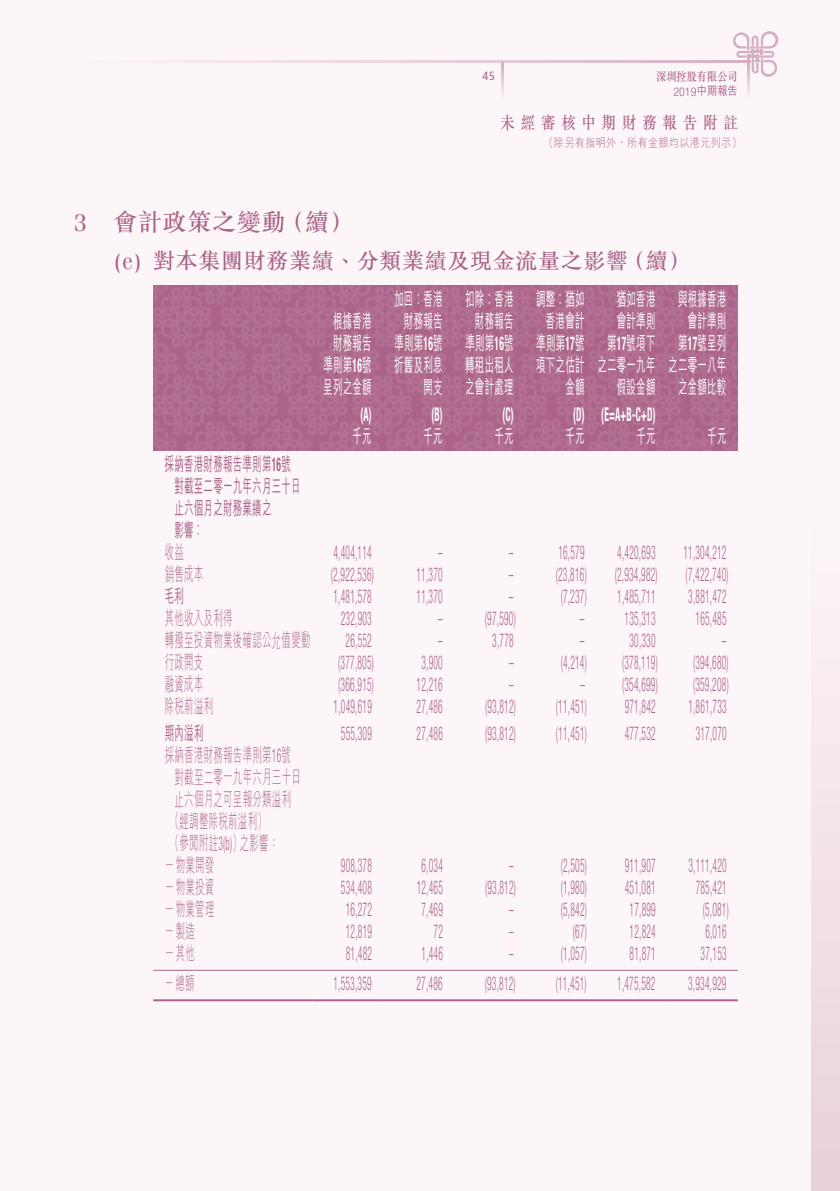
<style>
.page{position:relative;width:840px;height:1191px;background:#fff}
.page>*{position:absolute;margin:0;border:0;box-sizing:border-box;transform-origin:0 0}
.t1{font:500 24px "M Sung HK";letter-spacing:.03em;color:#ab6488}
.t2{font:500 22px "M Sung HK";letter-spacing:.03em;color:#ab6488}
.t3{font:300 condensed 19px "Helvetica Neue LT Std";letter-spacing:.025em;color:#ab6488;scale:.5 1}
.t4{font:500 19px/22px "M Hei HK";letter-spacing:.025em;color:#fff;text-align:right;scale:.5 1}
.t5{font:300 19px "M Hei HK";letter-spacing:.025em;color:#ab6488;scale:.5 1}
.t6{font:500 19px/22px "M Hei HK";letter-spacing:.025em;color:#ab6488;scale:.5 1}
.t7{font:700 condensed 19px "Helvetica Neue LT Std";color:#fff;scale:.5 1}
.t8{font:500 17px "M Sung HK";letter-spacing:.4em;color:#ab6488;scale:.85 1}
.t9{font:condensed 13px "Modena";color:#ab6488}
.t10{font:300 12px "M Hei HK";letter-spacing:.025em;color:#ab6488;scale:.85 1}
.t11{font:500 12px "M Sung HK";color:#ab6488;scale:.85 1}
.t12{font:300 condensed 12px "Helvetica Neue LT Std";color:#ab6488}
.s1{font-family:"M Hei HK";font-weight:500;font-stretch:normal}
.s2{font-family:"Fenice Std";font-weight:400}
.s3{font-family:"Helvetica Neue LT Std";font-weight:700;font-stretch:condensed}
.s4{font-family:"Helvetica Neue LT Std";font-stretch:condensed}
</style>
<div class="page">
<div style="left:0;top:0;width:839px;height:1191px;background:#fdf6f9"></div>
<div style="left:811px;top:522px;width:28px;height:669px;background:linear-gradient(to bottom,#fcf5f8,#e9d0db)"></div>
<hr style="left:746px;top:63px;width:3px;height:37px;background:#d7afc2">
<hr style="left:74px;top:60px;width:676px;height:2px;background:#d7afc2">
<svg style="left:730px;top:31px;width:48px;height:47px"></svg>
<hr style="left:501px;top:63px;width:2px;height:37px;background:#d7afc2">
<div style="left:153px;top:286px;width:584px;height:165px;background:#af6b8e"></div>
<hr style="left:153px;top:969px;width:159px;height:1px;background:#ab6488">
<hr style="left:312px;top:969px;width:71px;height:1px;background:#ab6488">
<hr style="left:383px;top:969px;width:71px;height:1px;background:#ab6488">
<hr style="left:454px;top:969px;width:70px;height:1px;background:#ab6488">
<hr style="left:524px;top:969px;width:71px;height:1px;background:#ab6488">
<hr style="left:595px;top:969px;width:71px;height:1px;background:#ab6488">
<hr style="left:666px;top:969px;width:71px;height:1px;background:#ab6488">
<hr style="left:153px;top:999px;width:159px;height:2px;background:#ab6488">
<hr style="left:312px;top:999px;width:71px;height:2px;background:#ab6488">
<hr style="left:383px;top:999px;width:71px;height:2px;background:#ab6488">
<hr style="left:454px;top:999px;width:70px;height:2px;background:#ab6488">
<hr style="left:524px;top:999px;width:71px;height:2px;background:#ab6488">
<hr style="left:595px;top:999px;width:71px;height:2px;background:#ab6488">
<hr style="left:666px;top:999px;width:71px;height:2px;background:#ab6488">
<p class="t9" style="left:482px;top:70px;width:14px">45</p>
<p class="t11" style="left:655px;top:68px;width:97px">深圳控股有限公司</p>
<p class="t12" style="left:673px;top:85px;width:66px">2019<span class="s1">中期報告</span></p>
<p class="t8" style="left:500px;top:111px;width:280px">未經審核中期財務報告附註</p>
<p class="t10" style="left:543px;top:134px;width:235px">（除另有指明外，所有金額均以港元列示）</p>
<p class="t1" style="left:74px;top:206px;width:281px"><span class="s2">3</span> 會計政策之變動（續）</p>
<p class="t2" style="left:113px;top:245px;width:578px"><span class="s2">(e)</span> 對本集團財務業績、分類業績及現金流量之影響（續）</p>
<p class="t4" style="left:323px;top:308px;width:98px;text-align:center">根據香港財務報告準則第<span class="s3">16</span>號呈列之金額</p>
<p class="t4" style="left:394px;top:286px;width:98px">加回：香港財務報告準則第<span class="s3">16</span>號折舊及利息開支</p>
<p class="t4" style="left:465px;top:286px;width:98px;text-align:center">扣除：香港財務報告準則第<span class="s3">16</span>號轉租出租人之會計處理</p>
<p class="t4" style="left:536px;top:286px;width:98px">調整：猶如香港會計準則第<span class="s3">17</span>號項下之估計金額</p>
<p class="t4" style="left:597px;top:286px;width:118px">猶如香港<br>會計準則第<span class="s3">17</span>號項下之二零一九年假設金額</p>
<p class="t4" style="left:668px;top:286px;width:118px">與根據香港會計準則第<span class="s3">17</span>號呈列之二零一八年之金額比較</p>
<p class="t7" style="left:360px;top:402px;width:24px">(A)</p>
<p class="t7" style="left:431px;top:402px;width:24px">(B)</p>
<p class="t7" style="left:502px;top:402px;width:24px">(C)</p>
<p class="t7" style="left:572px;top:402px;width:166px">(D) (E=A+B-C+D)</p>
<p class="t4" style="left:352px;top:423px;width:40px">千元</p>
<p class="t4" style="left:423px;top:423px;width:40px">千元</p>
<p class="t4" style="left:494px;top:423px;width:40px">千元</p>
<p class="t4" style="left:565px;top:423px;width:40px">千元</p>
<p class="t4" style="left:636px;top:423px;width:40px">千元</p>
<p class="t4" style="left:706px;top:423px;width:40px">千元</p>
<p class="t6" style="left:174px;top:451px;width:254px;text-indent:-10px">採納香港財務報告準則第<span class="s3">16</span>號對截至二零一九年六月三十日止六個月之財務業績之<br>影響：</p>
<p class="t5" style="left:164px;top:538px;width:40px">收益</p>
<p class="t3" style="left:333px;top:541px;width:78px">4,404,114</p>
<p class="t3" style="left:438px;top:541px;width:11px">–</p>
<p class="t3" style="left:508px;top:541px;width:153px">– 16,579</p>
<p class="t3" style="left:617px;top:541px;width:78px">4,420,693</p>
<p class="t3" style="left:683px;top:541px;width:88px">11,304,212</p>
<p class="t5" style="left:164px;top:560px;width:79px">銷售成本</p>
<p class="t3" style="left:331px;top:563px;width:87px">(2,922,536)</p>
<p class="t3" style="left:416px;top:563px;width:54px">11,370</p>
<p class="t3" style="left:508px;top:563px;width:157px">– (23,816)</p>
<p class="t3" style="left:614px;top:563px;width:87px">(2,934,982)</p>
<p class="t3" style="left:685px;top:563px;width:87px">(7,422,740)</p>
<p class="t6" style="left:165px;top:583px;width:40px">毛利</p>
<p class="t3" style="left:333px;top:585px;width:78px">1,481,578</p>
<p class="t3" style="left:416px;top:585px;width:54px">11,370</p>
<p class="t3" style="left:508px;top:585px;width:11px">–</p>
<p class="t3" style="left:560px;top:585px;width:54px">(7,237)</p>
<p class="t3" style="left:617px;top:585px;width:78px">1,485,711</p>
<p class="t3" style="left:687px;top:585px;width:78px">3,881,472</p>
<p class="t5" style="left:165px;top:604px;width:137px">其他收入及利得</p>
<p class="t3" style="left:340px;top:607px;width:64px">232,903</p>
<p class="t3" style="left:438px;top:607px;width:157px">– (97,590)</p>
<p class="t3" style="left:579px;top:607px;width:153px">– 135,313</p>
<p class="t3" style="left:695px;top:607px;width:64px">165,485</p>
<p class="t5" style="left:165px;top:626px;width:293px">轉撥至投資物業後確認公允值變動</p>
<p class="t3" style="left:345px;top:629px;width:54px">26,552</p>
<p class="t3" style="left:438px;top:629px;width:11px">–</p>
<p class="t3" style="left:492px;top:629px;width:44px">3,778</p>
<p class="t3" style="left:579px;top:629px;width:153px">– 30,330</p>
<p class="t3" style="left:721px;top:629px;width:11px">–</p>
<p class="t5" style="left:165px;top:648px;width:79px">行政開支</p>
<p class="t3" style="left:338px;top:651px;width:73px">(377,805)</p>
<p class="t3" style="left:421px;top:651px;width:44px">3,900</p>
<p class="t3" style="left:508px;top:651px;width:11px">–</p>
<p class="t3" style="left:560px;top:651px;width:54px">(4,214)</p>
<p class="t3" style="left:621px;top:651px;width:73px">(378,119)</p>
<p class="t3" style="left:692px;top:651px;width:73px">(394,680)</p>
<p class="t5" style="left:165px;top:670px;width:79px">融資成本</p>
<p class="t3" style="left:338px;top:673px;width:73px">(366,915)</p>
<p class="t3" style="left:416px;top:673px;width:54px">12,216</p>
<p class="t3" style="left:508px;top:673px;width:11px">–</p>
<p class="t3" style="left:579px;top:673px;width:157px">– (354,699)</p>
<p class="t3" style="left:692px;top:673px;width:73px">(359,208)</p>
<p class="t5" style="left:165px;top:692px;width:98px">除稅前溢利</p>
<p class="t3" style="left:333px;top:695px;width:78px">1,049,619</p>
<p class="t3" style="left:416px;top:695px;width:54px">27,486</p>
<p class="t3" style="left:484px;top:695px;width:63px">(93,812)</p>
<p class="t3" style="left:555px;top:695px;width:63px">(11,451)</p>
<p class="t3" style="left:624px;top:695px;width:64px">971,842</p>
<p class="t3" style="left:688px;top:695px;width:78px">1,861,733</p>
<p class="t6" style="left:165px;top:720px;width:79px">期內溢利</p>
<p class="t3" style="left:341px;top:722px;width:64px">555,309</p>
<p class="t3" style="left:416px;top:722px;width:54px">27,486</p>
<p class="t3" style="left:485px;top:722px;width:63px">(93,812)</p>
<p class="t3" style="left:555px;top:722px;width:63px">(11,451)</p>
<p class="t3" style="left:624px;top:722px;width:64px">477,532</p>
<p class="t3" style="left:695px;top:722px;width:64px">317,070</p>
<p class="t5" style="left:165px;top:741px;width:254px">採納香港財務報告準則第<span class="s4">16</span>號</p>
<p class="t5" style="left:174px;top:763px;width:254px">對截至二零一九年六月三十日</p>
<p class="t5" style="left:174px;top:785px;width:235px">止六個月之可呈報分類溢利</p>
<p class="t5" style="left:170px;top:807px;width:196px">（經調整除稅前溢利）</p>
<p class="t5" style="left:170px;top:829px;width:219px">（參閱附註<span class="s4">3(b)</span>）之影響：</p>
<p class="t5" style="left:165px;top:851px;width:101px">－物業開發</p>
<p class="t3" style="left:341px;top:854px;width:64px">908,378</p>
<p class="t3" style="left:421px;top:854px;width:44px">6,034</p>
<p class="t3" style="left:509px;top:854px;width:11px">–</p>
<p class="t3" style="left:560px;top:854px;width:54px">(2,505)</p>
<p class="t3" style="left:624px;top:854px;width:64px">911,907</p>
<p class="t3" style="left:688px;top:854px;width:78px">3,111,420</p>
<p class="t5" style="left:165px;top:873px;width:101px">－物業投資</p>
<p class="t3" style="left:341px;top:876px;width:64px">534,408</p>
<p class="t3" style="left:416px;top:876px;width:54px">12,465</p>
<p class="t3" style="left:485px;top:876px;width:63px">(93,812)</p>
<p class="t3" style="left:560px;top:876px;width:54px">(1,980)</p>
<p class="t3" style="left:624px;top:876px;width:64px">451,081</p>
<p class="t3" style="left:695px;top:876px;width:64px">785,421</p>
<p class="t5" style="left:165px;top:895px;width:101px">－物業管理</p>
<p class="t3" style="left:345px;top:898px;width:54px">16,272</p>
<p class="t3" style="left:421px;top:898px;width:44px">7,469</p>
<p class="t3" style="left:509px;top:898px;width:11px">–</p>
<p class="t3" style="left:560px;top:898px;width:54px">(5,842)</p>
<p class="t3" style="left:629px;top:898px;width:54px">17,899</p>
<p class="t3" style="left:702px;top:898px;width:54px">(5,081)</p>
<p class="t5" style="left:165px;top:917px;width:62px">－製造</p>
<p class="t3" style="left:345px;top:920px;width:54px">12,819</p>
<p class="t3" style="left:433px;top:920px;width:20px">72</p>
<p class="t3" style="left:509px;top:920px;width:11px">–</p>
<p class="t3" style="left:572px;top:920px;width:167px">(67) 12,824</p>
<p class="t3" style="left:705px;top:920px;width:44px">6,016</p>
<p class="t5" style="left:165px;top:939px;width:62px">－其他</p>
<p class="t3" style="left:345px;top:942px;width:54px">81,482</p>
<p class="t3" style="left:421px;top:942px;width:44px">1,446</p>
<p class="t3" style="left:509px;top:942px;width:11px">–</p>
<p class="t3" style="left:560px;top:942px;width:54px">(1,057)</p>
<p class="t3" style="left:629px;top:942px;width:54px">81,871</p>
<p class="t3" style="left:700px;top:942px;width:54px">37,153</p>
<p class="t5" style="left:164px;top:970px;width:62px">－總額</p>
<p class="t3" style="left:333px;top:972px;width:78px">1,553,359</p>
<p class="t3" style="left:416px;top:972px;width:54px">27,486</p>
<p class="t3" style="left:484px;top:972px;width:63px">(93,812)</p>
<p class="t3" style="left:555px;top:972px;width:63px">(11,451)</p>
<p class="t3" style="left:617px;top:972px;width:78px">1,475,582</p>
<p class="t3" style="left:687px;top:972px;width:78px">3,934,929</p>
</div>
